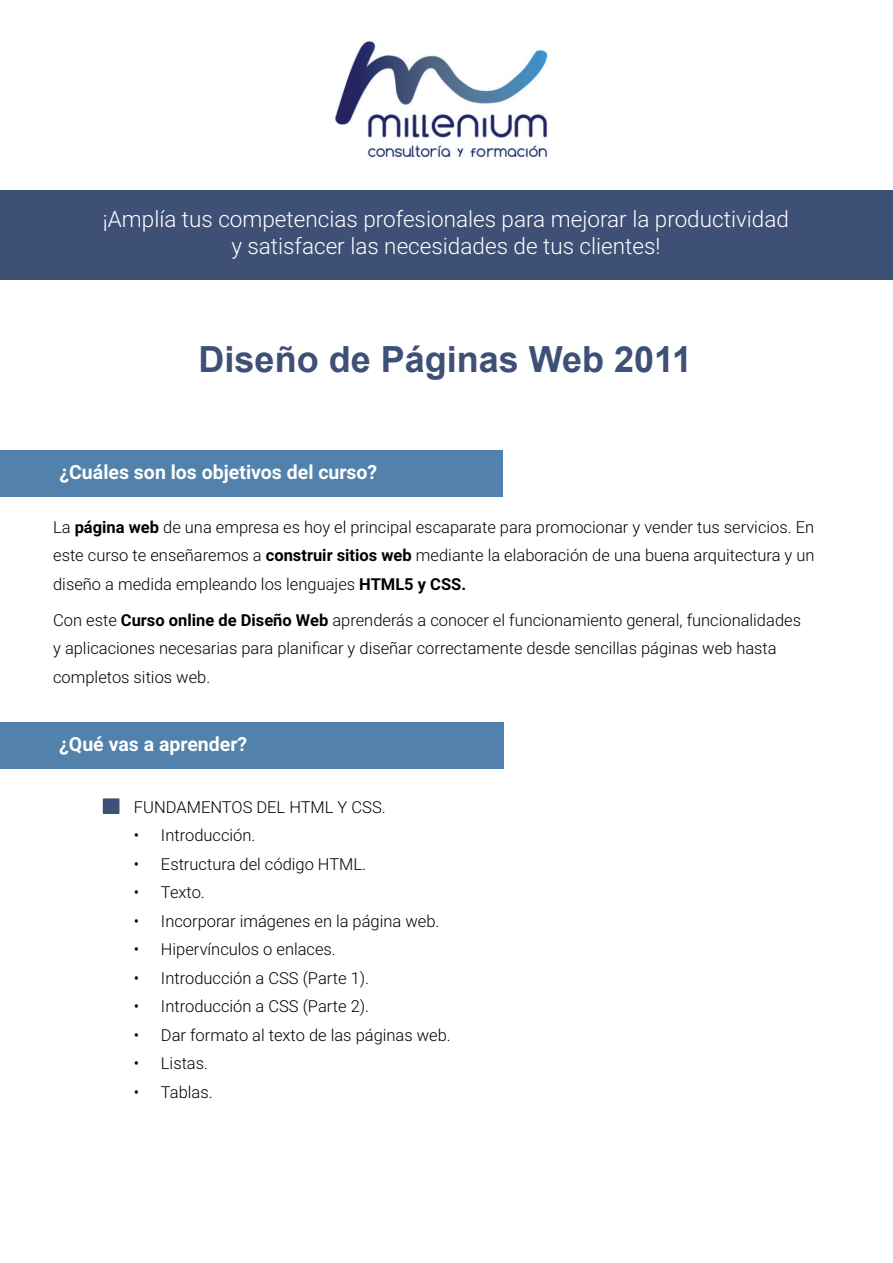
<style>
.page{position:relative;width:893px;height:1263px;background:#fff}
.page>*{position:absolute;margin:0;border:0;box-sizing:border-box;transform-origin:0 0}
.t1{font:700 36px "Arial";color:#3e5075}
.t2{font:300 22.5px/27px "Roboto";color:#fff;text-align:center}
.t3{font:700 19.5px "Roboto";color:#fff}
.t4{font:300 16.5px/28.5px "Roboto";color:#000;text-align:justify}
.s1{font-weight:700}
</style>
<div class="page">
<div style="left:0;top:191px;width:893px;height:89px;background:#3e5075"></div>
<div style="left:0;top:450px;width:503px;height:47px;background:#5282ab"></div>
<div style="left:0;top:722px;width:504px;height:47px;background:#5282ab"></div>
<svg style="left:103px;top:798px;width:16px;height:16px"></svg>
<img style="left:335px;top:41px;width:213px;height:117px">
<h2 class="t2" style="left:103px;top:204px;width:687px">¡Amplía tus competencias profesionales para mejorar la productividad y satisfacer las necesidades de tus clientes!</h2>
<h1 class="t1" style="left:199px;top:334px;width:495px">Diseño de Páginas Web 2011</h1>
<p class="t3" style="left:60px;top:459px;width:319px">¿Cuáles son los objetivos del curso?</p>
<p class="t4" style="left:53px;top:512px;width:763px">La <span class="s1">página web</span> de una empresa es hoy el principal escaparate para promocionar y vender tus servicios. En este curso te enseñaremos a <span class="s1">construir sitios web</span> mediante la elaboración de una buena arquitectura y un diseño a medida empleando los lenguajes <span class="s1">HTML5 y CSS.</span></p>
<p class="t4" style="left:53px;top:605px;width:749px;text-align:left">Con este <span class="s1">Curso online de Diseño Web</span> aprenderás a conocer el funcionamiento general, funcionalidades y aplicaciones necesarias para planificar y diseñar correctamente desde sencillas páginas web hasta completos sitios web.</p>
<p class="t3" style="left:59px;top:730px;width:190px">¿Qué vas a aprender?</p>
<p class="t4" style="left:134px;top:792px;width:253px">FUNDAMENTOS DEL HTML Y CSS.</p>
<p class="t4" style="left:134px;top:821px;width:123px">• Introducción.</p>
<p class="t4" style="left:134px;top:849px;width:234px">• Estructura del código HTML.</p>
<p class="t4" style="left:134px;top:878px;width:72px">• Texto.</p>
<p class="t4" style="left:134px;top:906px;width:307px">• Incorporar imágenes en la página web.</p>
<p class="t4" style="left:134px;top:935px;width:203px">• Hipervínculos o enlaces.</p>
<p class="t4" style="left:134px;top:963px;width:237px">• Introducción a CSS (Parte 1).</p>
<p class="t4" style="left:134px;top:992px;width:237px">• Introducción a CSS (Parte 2).</p>
<p class="t4" style="left:134px;top:1020px;width:318px">• Dar formato al texto de las páginas web.</p>
<p class="t4" style="left:134px;top:1049px;width:76px">• Listas.</p>
<p class="t4" style="left:134px;top:1077px;width:80px">• Tablas.</p>
</div>
